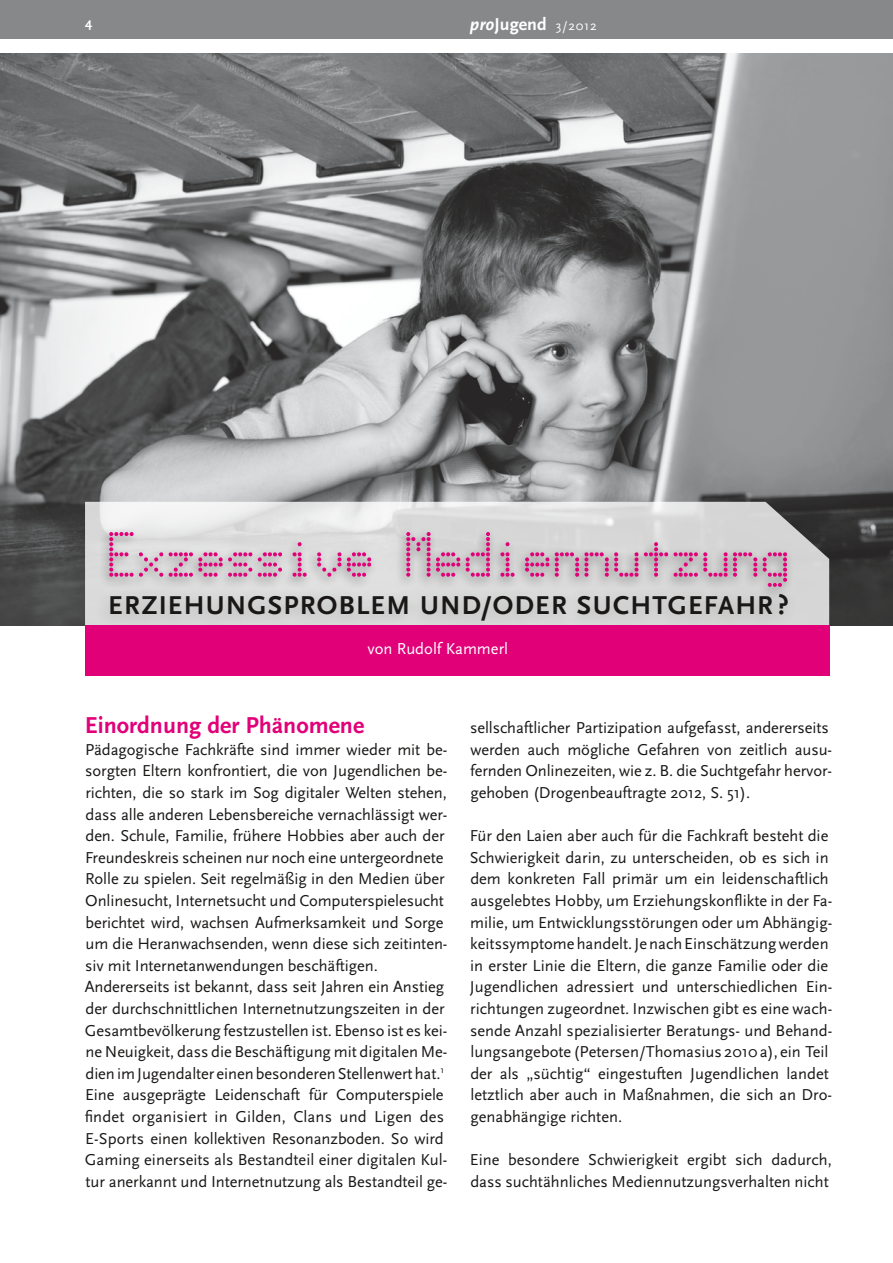
<style>
.page{position:relative;width:893px;height:1263px;background:#fff}
.page>*{position:absolute;margin:0;border:0;box-sizing:border-box;transform-origin:0 0}
.t1{font:60px "Dotmatrix";letter-spacing:-.005em;color:#e20079}
.t2{font:700 27px "Scala Sans";letter-spacing:.045em;color:#1a1817}
.t3{font:700 24px "Scala Sans";color:#e20079}
.t4{font:700 18px "Scala Sans";color:#fff}
.t5{font:16.5px/21.6px "Scala Sans";letter-spacing:-.005em;color:#1a1817}
.t6{font:16.5px "Scala Sans";color:#fff}
.t7{font:700 13.5px "Scala Sans";color:#fff}
.s1{font-style:italic}
.s2{font-family:"Scala Sans Caps";font-weight:400;font-size:13.5px}
</style>
<div class="page">
<div style="left:0;top:0;width:893px;height:38px;background:#868889"></div>
<img style="left:0;top:54px;width:893px;height:571px">
<svg style="left:85px;top:502px;width:744px;height:123px;fill:#dedede"></svg>
<div style="left:98px;top:526px;width:695px;height:72px;background:#1a1817;opacity:.5"></div>
<div style="left:94px;top:584px;width:704px;height:52px;background:#d4d4d4"></div>
<div style="left:85px;top:625px;width:744px;height:51px;background:#e20079"></div>
<p class="t7" style="left:85px;top:16px;width:9px">4</p>
<p class="t4" style="left:470px;top:15px;width:128px"><span class="s1">pro</span>JUGEND <span class="s2">3/2012</span></p>
<p class="t1" style="left:109px;top:527px;width:685px">Exzessive Mediennutzung</p>
<p class="t2" style="left:108px;top:591px;width:682px">ERZIEHUNGSPROBLEM UND/ODER SUCHTGEFAHR ?</p>
<p class="t6" style="left:367px;top:640px;width:142px">von Rudolf Kammerl</p>
<p class="t3" style="left:85px;top:712px;width:281px">EINORDNUNG DER PHÄNOMENE</p>
<p class="t5" style="left:85px;top:739px;width:364px">Pädagogische Fachkräfte sind immer wieder mit be&shy;sorgten Eltern konfrontiert, die von Jugendlichen be&shy;richten, die so stark im Sog digitaler Welten stehen, dass alle anderen Lebensbereiche vernachlässigt wer&shy;den. Schule, Familie, frühere Hobbies aber auch der Freundeskreis scheinen nur noch eine untergeordnete Rolle zu spielen. Seit regelmäßig in den Medien über Onlinesucht, Internetsucht und Computerspielesucht berichtet wird, wachsen Aufmerksamkeit und Sorge um die Heranwachsenden, wenn diese sich zeitinten&shy;siv mit Internetanwendungen beschäftigen.<br>Andererseits ist bekannt, dass seit Jahren ein Anstieg der durchschnittlichen Internetnutzungszeiten in der Gesamtbevölkerung festzustellen ist. Ebenso ist es kei&shy;ne Neuigkeit, dass die Beschäftigung mit digitalen Me&shy;dien im Jugendalter einen besonderen Stellenwert hat.<sup>1<br></sup>Eine ausgeprägte Leidenschaft für Computerspiele findet organisiert in Gilden, Clans und Ligen des E-Sports einen kollektiven Resonanzboden. So wird Gaming einerseits als Bestandteil einer digitalen Kul&shy;tur anerkannt und Internetnutzung als Bestandteil ge-</p>
<p class="t5" style="left:470px;top:717px;width:364px">sellschaftlicher Partizipation aufgefasst, andererseits werden auch mögliche Gefahren von zeitlich ausu&shy;fernden Onlinezeiten, wie z. B. die Suchtgefahr hervor&shy;gehoben (Drogenbeauftragte 2012, S. 51).</p>
<p class="t5" style="left:470px;top:825px;width:364px">Für den Laien aber auch für die Fachkraft besteht die Schwierigkeit darin, zu unterscheiden, ob es sich in dem konkreten Fall primär um ein leidenschaftlich ausgelebtes Hobby, um Erziehungskonflikte in der Fa&shy;milie, um Entwicklungsstörungen oder um Abhängig&shy;keitssymptome handelt. Je nach Einschätzung werden in erster Linie die Eltern, die ganze Familie oder die Jugendlichen adressiert und unterschiedlichen Ein&shy;richtungen zugeordnet. Inzwischen gibt es eine wach&shy;sende Anzahl spezialisierter Beratungs- und Behand&shy;lungsangebote (Petersen/Thomasius 2010 a), ein Teil der als „süchtig“ eingestuften Jugendlichen landet letztlich aber auch in Maßnahmen, die sich an Dro&shy;genabhängige richten.</p>
<p class="t5" style="left:470px;top:1149px;width:363px">Eine besondere Schwierigkeit ergibt sich dadurch, dass suchtähnliches Mediennutzungsverhalten nicht</p>
</div>
